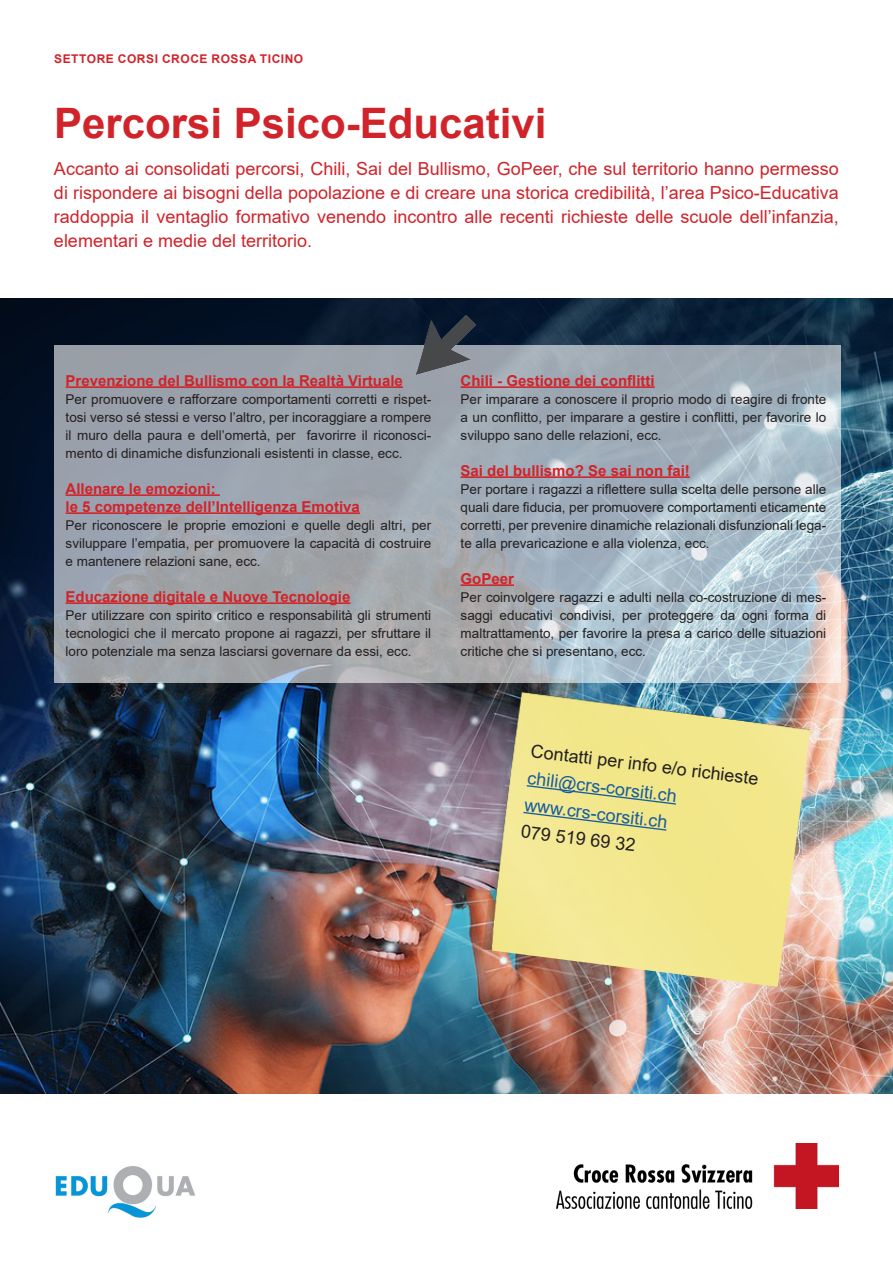
<style>
.page{position:relative;width:893px;height:1263px;background:#fff}
.page>*{position:absolute;margin:0;border:0;box-sizing:border-box;transform-origin:0 0}
.t1{font:700 42px "Arial";color:#d1232a}
.t2{font:18px/24px "Arial";color:#d1232a;text-align:justify}
.t3{font:18px/27px "Arial";color:#175d9e}
.t4{font:18px "Arial";color:#231f20}
.t5{font:700 15px/18px "Arial";color:#d1232a}
.t6{font:13.5px/18px "Arial";color:#231f20;text-align:justify}
.t7{font:700 12px "Arial";letter-spacing:.045em;color:#d1232a}
</style>
<div class="page">
<img style="left:0;top:298px;width:893px;height:795px">
<img style="left:55px;top:1166px;width:141px;height:52px">
<img style="left:557px;top:1144px;width:282px;height:65px">
<svg style="left:54px;top:345px;width:786px;height:337px;background:#a4aeb7"></svg>
<hr style="left:66px;top:386px;width:337px;height:2px;background:#d1232a">
<hr style="left:66px;top:494px;width:154px;height:2px;background:#d1232a">
<hr style="left:66px;top:512px;width:294px;height:2px;background:#d1232a">
<hr style="left:66px;top:602px;width:284px;height:2px;background:#d1232a">
<hr style="left:461px;top:386px;width:194px;height:2px;background:#d1232a">
<hr style="left:461px;top:476px;width:229px;height:2px;background:#d1232a">
<hr style="left:461px;top:584px;width:53px;height:2px;background:#d1232a">
<img style="left:482px;top:685px;width:329px;height:302px">
<svg style="left:525px;top:784px;width:152px;height:21px;background:#e4de8d"></svg>
<svg style="left:522px;top:811px;width:146px;height:20px;background:#e4de8f"></svg>
<img style="left:416px;top:315px;width:60px;height:60px">
<p class="t7" style="left:54px;top:50px;width:251px">SETTORE CORSI CROCE ROSSA TICINO</p>
<h1 class="t1" style="left:54px;top:93px;width:494px">Percorsi Psico-Educativi</h1>
<p class="t2" style="left:54px;top:157px;width:786px">Accanto ai consolidati percorsi, Chili, Sai del Bullismo, GoPeer, che sul territorio hanno permesso di rispondere ai bisogni della popolazione e di creare una storica credibilità, l’area Psico-Educativa raddoppia il ventaglio formativo venendo incontro alle recenti richieste delle scuole dell’infanzia, elementari e medie del territorio.</p>
<p class="t5" style="left:66px;top:371px;width:339px">Prevenzione del Bullismo con la Realtà Virtuale</p>
<p class="t6" style="left:66px;top:390px;width:367px">Per promuovere e rafforzare comportamenti corretti e rispet&shy;tosi verso sé stessi e verso l’altro, per incoraggiare a rompere il muro della paura e dell’omertà, per favorirre il riconosci&shy;mento di dinamiche disfunzionali esistenti in classe, ecc.</p>
<p class="t5" style="left:66px;top:479px;width:296px">Allenare le emozioni:<br>le 5 competenze dell’Intelligenza Emotiva</p>
<p class="t6" style="left:66px;top:516px;width:367px">Per riconoscere le proprie emozioni e quelle degli altri, per sviluppare l’empatia, per promuovere la capacità di costruire e mantenere relazioni sane, ecc.</p>
<p class="t5" style="left:66px;top:587px;width:286px">Educazione digitale e Nuove Tecnologie</p>
<p class="t6" style="left:66px;top:606px;width:367px">Per utilizzare con spirito critico e responsabilità gli strumenti tecnologici che il mercato propone ai ragazzi, per sfruttare il loro potenziale ma senza lasciarsi governare da essi, ecc.</p>
<p class="t5" style="left:461px;top:371px;width:196px">Chili - Gestione dei conflitti</p>
<p class="t6" style="left:461px;top:390px;width:367px">Per imparare a conoscere il proprio modo di reagire di fronte a un conflitto, per imparare a gestire i conflitti, per favorire lo sviluppo sano delle relazioni, ecc.</p>
<p class="t5" style="left:461px;top:461px;width:231px">Sai del bullismo? Se sai non fai!</p>
<p class="t6" style="left:461px;top:480px;width:367px">Per portare i ragazzi a riflettere sulla scelta delle persone alle quali dare fiducia, per promuovere comportamenti eticamente corretti, per prevenire dinamiche relazionali disfunzionali lega&shy;te alla prevaricazione e alla violenza, ecc.</p>
<p class="t5" style="left:461px;top:569px;width:55px">GoPeer</p>
<p class="t6" style="left:461px;top:588px;width:367px">Per coinvolgere ragazzi e adulti nella co-costruzione di mes&shy;saggi educativi condivisi, per proteggere da ogni forma di maltrattamento, per favorire la presa a carico delle situazioni critiche che si presentano, ecc.</p>
<h2 class="t4" style="left:532px;top:738px;width:231px;rotate:7deg">Contatti per info e/o richieste</h2>
<h2 class="t3" style="left:529px;top:764px;width:152px;rotate:7deg">chili@crs-corsiti.ch www.crs-corsiti.ch</h2>
<h2 class="t4" style="left:523px;top:819px;width:117px;rotate:7deg">079 519 69 32</h2>
</div>
